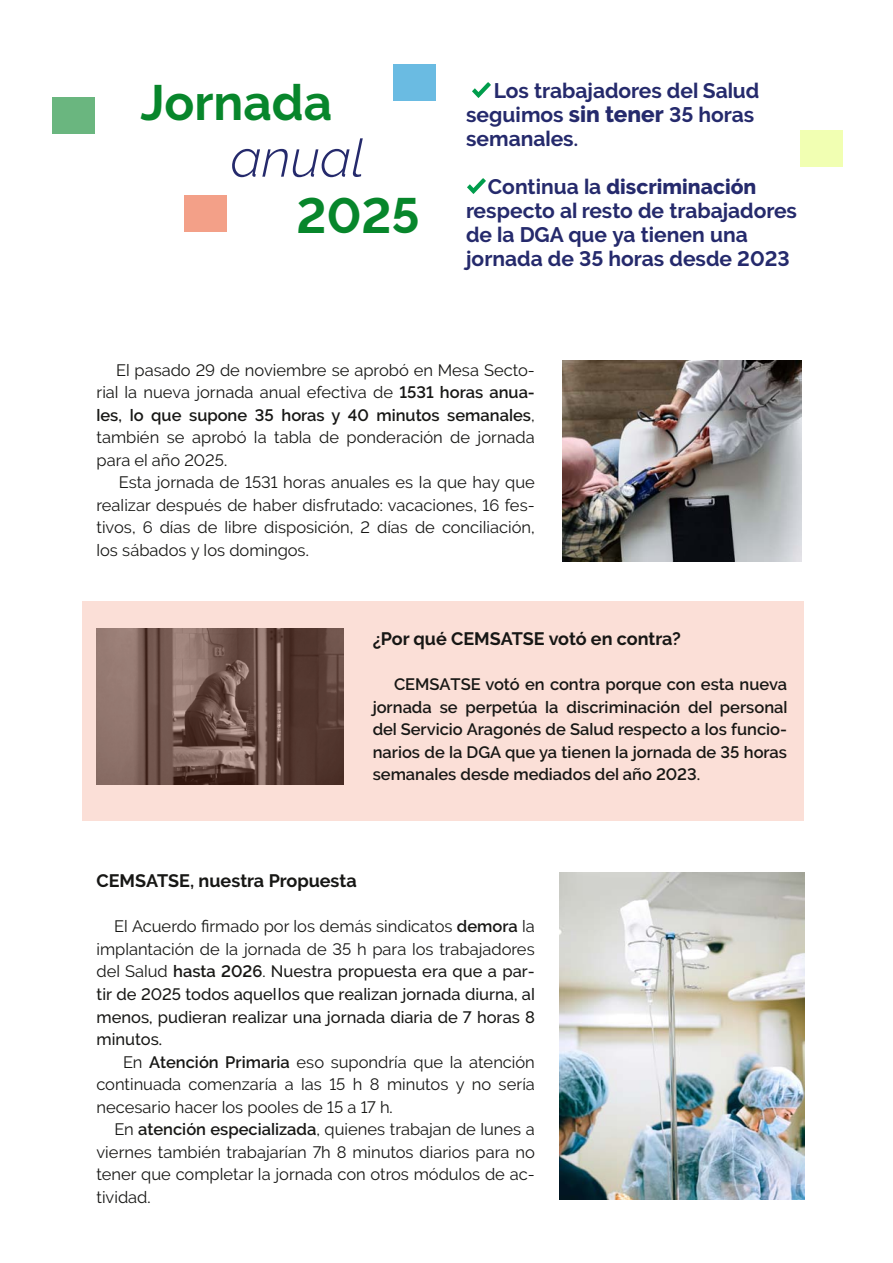
<style>
.page{position:relative;width:893px;height:1263px;background:#fff}
.page>*{position:absolute;margin:0;border:0;box-sizing:border-box;transform-origin:0 0}
.t1{font:italic 300 52.5px "SATSE";color:#252a6c}
.t2{font:700 49.5px "SATSE";color:#07862b}
.t3{font:700 21px/24px "SATSE";color:#252a6c}
.t4{font:700 18px "SATSE";color:#171715}
.t5{font:16.5px/22.5px "SATSE";color:#171715;text-align:justify}
.t6{font:500 16.5px/22.5px "SATSE";color:#171715;text-align:justify}
.t7{font:600 16.5px/22.5px "SATSE";color:#171715;text-align:justify}
.s1{font-weight:800;font-size:22.5px}
.s2{font-weight:800}
.s3{font-weight:600}
.s4{font-weight:400}
</style>
<div class="page">
<div style="left:83px;top:601px;width:721px;height:220px;background:#ec623a;opacity:.2"></div>
<div style="left:52px;top:98px;width:43px;height:36px;background:#6ab67f"></div>
<div style="left:394px;top:64px;width:42px;height:36px;background:#6abbe2"></div>
<div style="left:184px;top:195px;width:43px;height:36px;background:#f3a088"></div>
<div style="left:801px;top:130px;width:42px;height:36px;background:#f1ffb2"></div>
<img style="left:472px;top:82px;width:19px;height:16px">
<img style="left:467px;top:178px;width:19px;height:16px">
<img style="left:562px;top:360px;width:240px;height:201px">
<img style="left:560px;top:872px;width:244px;height:327px">
<h2 class="t2" style="left:140px;top:74px;width:193px">Jornada</h2>
<h1 class="t1" style="left:231px;top:127px;width:135px">anual</h1>
<h2 class="t2" style="left:297px;top:188px;width:125px">2025</h2>
<p class="t3" style="left:466px;top:79px;width:295px;text-indent:28px">Los trabajadores del Salud seguimos <span class="s1">sin tener</span> 35 horas semanales.</p>
<p class="t3" style="left:466px;top:175px;width:332px;text-indent:22px">Continua la <span class="s2">discriminación </span>respecto al resto de trabajadores de la DGA que ya tienen una jornada de 35 horas desde 2023</p>
<p class="t5" style="left:96px;top:359px;width:440px;text-indent:20px">El pasado 29 de noviembre se aprobó en Mesa Secto&shy;rial la nueva jornada anual efectiva de <span class="s3">1531 horas anua&shy;les, lo que supone 35 horas y 40 minutos semanales</span>, también se aprobó la tabla de ponderación de jornada para el año 2025.</p>
<p class="t5" style="left:96px;top:471px;width:440px;text-indent:22px">Esta jornada de 1531 horas anuales es la que hay que realizar después de haber disfrutado: vacaciones, 16 fes&shy;tivos, 6 días de libre disposición, 2 días de conciliación, los sábados y los domingos.</p>
<p class="t4" style="left:373px;top:628px;width:310px">¿Por qué CEMSATSE votó en contra?</p>
<p class="t7" style="left:373px;top:673px;width:416px;text-indent:21px">CEMSATSE votó en contra porque con esta nueva jornada se perpetúa la discriminación del personal del Servicio Aragonés de Salud respecto a los funcio&shy;narios de la DGA que ya tienen la jornada de 35 horas semanales desde mediados del año 2023.</p>
<p class="t4" style="left:96px;top:871px;width:262px">CEMSATSE, nuestra Propuesta</p>
<p class="t6" style="left:96px;top:915px;width:440px;text-indent:18px"><span class="s4">El Acuerdo firmado por los demás sindicatos</span> <span class="s3">demora</span> <span class="s4">la implantación de la jornada de 35 h para los trabajadores del Salud</span> <span class="s3">hasta 2026</span><span class="s4">.</span> Nuestra propuesta era que a par&shy;tir de 2025 todos aquellos que realizan jornada diurna, al menos, pudieran realizar una jornada diaria de 7 horas 8 minutos.</p>
<p class="t5" style="left:96px;top:1050px;width:440px;text-indent:27px">En <span class="s3">Atención Primaria</span> eso supondría que la atención continuada comenzaría a las 15 h 8 minutos y no sería necesario hacer los pooles de 15 a 17 h.</p>
<p class="t5" style="left:96px;top:1118px;width:440px;text-indent:18px">En <span class="s3">atención especializada</span>, quienes trabajan de lunes a viernes también trabajarían 7h 8 minutos diarios para no tener que completar la jornada con otros módulos de ac&shy;tividad.</p>
</div>
